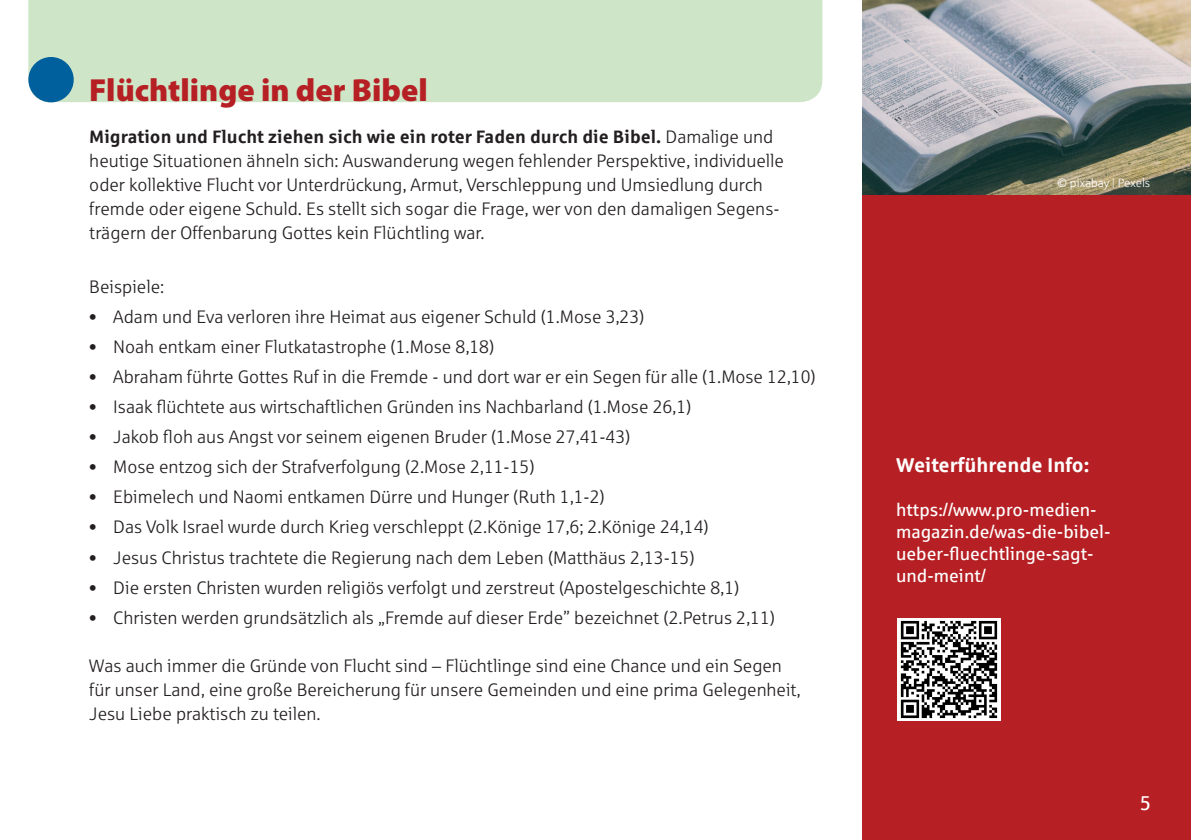
<style>
.page{position:relative;width:1191px;height:840px;background:#fff}
.page>*{position:absolute;margin:0;border:0;box-sizing:border-box;transform-origin:0 0}
.t1{font:900 32px "Myriad Pro";color:#b62024}
.t2{font:700 20px "Sparkasse Rg";color:#fff}
.t3{font:20px "Sparkasse Rg";color:#fff}
.t4{font:18px/24px "Sparkasse Lt";color:#231f20}
.t5{font:18px/22px "Sparkasse Rg";color:#fff}
.t6{font:700 18px "Sparkasse Rg";color:#231f20}
.t7{font:12px "Sparkasse Lt";color:#fff}
.s1{font-family:"Sparkasse Lt";font-weight:400}
</style>
<div class="page">
<div style="left:862px;top:0;width:329px;height:839px;background:#b62024"></div>
<div style="left:28px;top:0;width:794px;height:102px;background:#cfe5c7"></div>
<div style="left:28px;top:57px;width:46px;height:45px;background:#00609d;border-radius:50%"></div>
<img style="left:898px;top:618px;width:102px;height:102px">
<img style="left:862px;top:0;width:329px;height:195px">
<h1 class="t1" style="left:89px;top:72px;width:340px">Flüchtlinge in der Bibel</h1>
<p class="t6" style="left:89px;top:125px;width:685px">Migration und Flucht ziehen sich wie ein roter Faden durch die Bibel. <span class="s1">Damalige und</span></p>
<p class="t4" style="left:89px;top:148px;width:696px">heutige Situationen ähneln sich: Auswanderung wegen fehlender Perspektive, individuelle oder kollektive Flucht vor Unterdrückung, Armut, Verschleppung und Umsiedlung durch fremde oder eigene Schuld. Es stellt sich sogar die Frage, wer von den damaligen Segens&shy;trägern der Offenbarung Gottes kein Flüchtling war.</p>
<p class="t4" style="left:89px;top:274px;width:76px">Beispiele:</p>
<p class="t4" style="left:89px;top:304px;width:556px">• Adam und Eva verloren ihre Heimat aus eigener Schuld (1.Mose 3,23)</p>
<p class="t4" style="left:89px;top:334px;width:406px">• Noah entkam einer Flutkatastrophe (1.Mose 8,18)</p>
<p class="t4" style="left:89px;top:364px;width:728px">• Abraham führte Gottes Ruf in die Fremde - und dort war er ein Segen für alle (1.Mose 12,10)</p>
<p class="t4" style="left:89px;top:394px;width:603px">• Isaak flüchtete aus wirtschaftlichen Gründen ins Nachbarland (1.Mose 26,1)</p>
<p class="t4" style="left:89px;top:424px;width:542px">• Jakob floh aus Angst vor seinem eigenen Bruder (1.Mose 27,41-43)</p>
<p class="t4" style="left:89px;top:454px;width:447px">• Mose entzog sich der Strafverfolgung (2.Mose 2,11-15)</p>
<p class="t4" style="left:89px;top:484px;width:517px">• Ebimelech und Naomi entkamen Dürre und Hunger (Ruth 1,1-2)</p>
<p class="t4" style="left:89px;top:514px;width:621px">• Das Volk Israel wurde durch Krieg verschleppt (2.Könige 17,6; 2.Könige 24,14)</p>
<p class="t4" style="left:89px;top:544px;width:607px">• Jesus Christus trachtete die Regierung nach dem Leben (Matthäus 2,13-15)</p>
<p class="t4" style="left:89px;top:574px;width:651px">• Die ersten Christen wurden religiös verfolgt und zerstreut (Apostelgeschichte 8,1)</p>
<p class="t4" style="left:89px;top:604px;width:687px">• Christen werden grundsätzlich als „Fremde auf dieser Erde” bezeichnet (2.Petrus 2,11)</p>
<p class="t4" style="left:89px;top:652px;width:713px">Was auch immer die Gründe von Flucht sind – Flüchtlinge sind eine Chance und ein Segen für unser Land, eine große Bereicherung für unsere Gemeinden und eine prima Gelegenheit,<br>Jesu Liebe praktisch zu teilen.</p>
<p class="t7" style="left:1057px;top:175px;width:95px">© pixabay | Pexels</p>
<p class="t2" style="left:896px;top:452px;width:195px">Weiterführende Info:</p>
<p class="t5" style="left:896px;top:498px;width:216px">https://www.pro-medien&shy;magazin.de/was-die-bibel&shy;ueber-fluechtlinge-sagt&shy;und-meint/</p>
<p class="t3" style="left:1139px;top:789px;width:13px">5</p>
</div>
